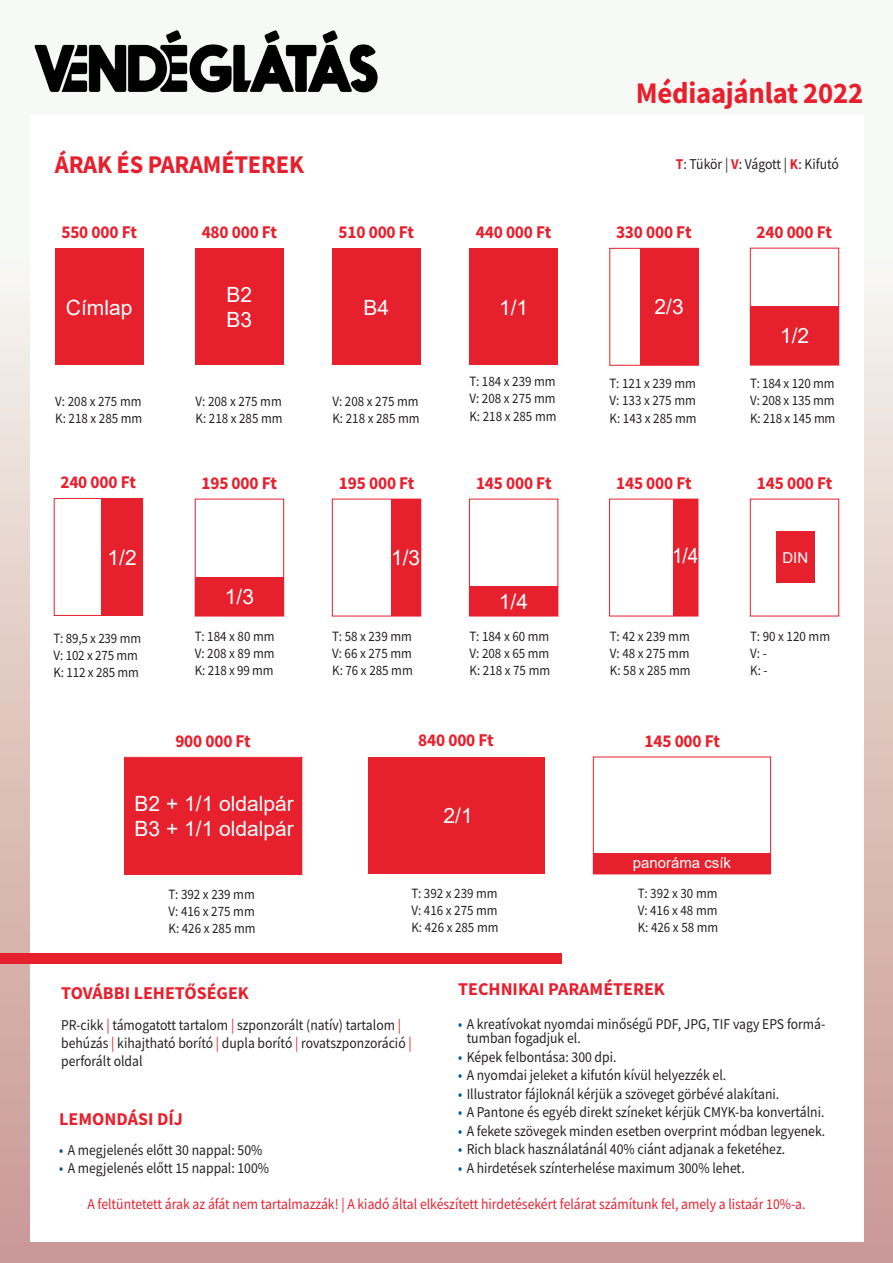
<style>
.page{position:relative;width:893px;height:1263px;background:#fff}
.page>*{position:absolute;margin:0;border:0;box-sizing:border-box;transform-origin:0 0}
.t1{font:700 30px "Source Sans Pro";letter-spacing:-.01em;color:#e7202d;scale:.96 1}
.t2{font:700 25.5px "Source Sans Pro";letter-spacing:-.01em;color:#e7202d;scale:.96 1}
.t3{font:21px "Arial";color:#fff}
.t4{font:21px "Arial";color:#fff;scale:.92 1}
.t5{font:700 18px "Source Sans Pro";letter-spacing:-.01em;color:#e7202d;scale:.96 1}
.t6{font:700 18px "Source Sans Pro";letter-spacing:-.01em;color:#e7202d}
.t7{font:15px/18px "Source Sans Pro";color:#231f20;scale:.91 1}
.t8{font:15px "Source Sans Pro";color:#e7202d;scale:.91 1}
.t9{font:15px "Arial";color:#fff}
.t10{font:14.25px "Source Sans Pro";color:#231f20;scale:.91 1}
.s1{font-weight:700;color:#e7202d}
.s2{color:#e7202d}
.s3{color:#00548e}
</style>
<div class="page">
<div style="left:0;top:0;width:892px;height:1263px;background:linear-gradient(to bottom,#fdffff,#ca9892)"></div>
<div style="left:30px;top:115px;width:833px;height:1127px;background:#fff"></div>
<div style="left:0;top:953px;width:561px;height:10px;background:#e7202d"></div>
<img style="left:30px;top:29px;width:354px;height:67px">
<div style="left:55px;top:248px;width:88px;height:117px;background:#e7202d"></div>
<div style="left:195px;top:248px;width:89px;height:117px;background:#e7202d"></div>
<div style="left:332px;top:248px;width:89px;height:117px;background:#e7202d"></div>
<div style="left:469px;top:248px;width:89px;height:117px;background:#e7202d"></div>
<div style="left:640px;top:248px;width:58px;height:117px;background:#e7202d"></div>
<div style="left:750px;top:248px;width:89px;height:117px;border:1px solid #e7202d"></div>
<div style="left:750px;top:307px;width:89px;height:58px;background:#e7202d"></div>
<div style="left:391px;top:499px;width:30px;height:117px;background:#e7202d"></div>
<div style="left:332px;top:499px;width:89px;height:117px;border:1px solid #e7202d"></div>
<div style="left:195px;top:577px;width:88px;height:39px;background:#e7202d"></div>
<div style="left:195px;top:499px;width:89px;height:117px;border:1px solid #e7202d"></div>
<div style="left:469px;top:587px;width:89px;height:29px;background:#e7202d"></div>
<div style="left:469px;top:499px;width:89px;height:117px;border:1px solid #e7202d"></div>
<div style="left:368px;top:757px;width:177px;height:117px;background:#e7202d"></div>
<div style="left:593px;top:853px;width:178px;height:21px;background:#e7202d"></div>
<div style="left:593px;top:757px;width:178px;height:117px;border:1px solid #e7202d"></div>
<div style="left:125px;top:757px;width:177px;height:117px;background:#e7202d"></div>
<div style="left:124px;top:757px;width:178px;height:117px;border:1px solid #e7202d"></div>
<div style="left:54px;top:498px;width:89px;height:118px;border:1px solid #e7202d"></div>
<div style="left:102px;top:498px;width:41px;height:117px;background:#e7202d"></div>
<div style="left:673px;top:499px;width:25px;height:117px;background:#e7202d"></div>
<div style="left:609px;top:499px;width:89px;height:117px;border:1px solid #e7202d"></div>
<div style="left:750px;top:499px;width:89px;height:117px;border:1px solid #e7202d"></div>
<div style="left:776px;top:532px;width:38px;height:51px;background:#e7202d"></div>
<p class="t1" style="left:636px;top:73px;width:238px">Médiaajánlat 2022</p>
<p class="t2" style="left:55px;top:148px;width:261px">ÁRAK ÉS PARAMÉTEREK</p>
<p class="t7" style="left:676px;top:155px;width:181px"><span class="s1">T</span>: Tü kör | <span class="s1">V</span>: Vágott | <span class="s1">K</span>: Kifutó</p>
<p class="t5" style="left:61px;top:220px;width:80px">550 000 Ft</p>
<p class="t5" style="left:202px;top:220px;width:80px">480 000 Ft</p>
<p class="t5" style="left:339px;top:220px;width:80px">510 000 Ft</p>
<p class="t5" style="left:476px;top:220px;width:80px">440 000 Ft</p>
<p class="t5" style="left:616px;top:220px;width:80px">330 000 Ft</p>
<p class="t5" style="left:756px;top:220px;width:80px">240 000 Ft</p>
<p class="t3" style="left:66px;top:293px;width:68px">Címlap</p>
<p class="t3" style="left:227px;top:280px;width:27px">B2</p>
<p class="t3" style="left:227px;top:305px;width:27px">B3</p>
<p class="t3" style="left:364px;top:293px;width:27px">B4</p>
<p class="t3" style="left:499px;top:293px;width:31px">1/1</p>
<p class="t3" style="left:654px;top:293px;width:31px">2/3</p>
<p class="t3" style="left:780px;top:321px;width:31px">1/2</p>
<p class="t10" style="left:55px;top:392px;width:96px">V: 208 x 275 mm</p>
<p class="t10" style="left:55px;top:409px;width:97px">K: 218 x 285 mm</p>
<p class="t10" style="left:196px;top:392px;width:96px">V: 208 x 275 mm</p>
<p class="t10" style="left:196px;top:409px;width:97px">K: 218 x 285 mm</p>
<p class="t10" style="left:332px;top:392px;width:96px">V: 208 x 275 mm</p>
<p class="t10" style="left:332px;top:409px;width:97px">K: 218 x 285 mm</p>
<p class="t10" style="left:469px;top:372px;width:96px">T: 184 x 239 mm</p>
<p class="t10" style="left:469px;top:390px;width:96px">V: 208 x 275 mm</p>
<p class="t10" style="left:469px;top:407px;width:97px">K: 218 x 285 mm</p>
<p class="t10" style="left:610px;top:375px;width:96px">T: 121 x 239 mm</p>
<p class="t10" style="left:610px;top:392px;width:96px">V: 133 x 275 mm</p>
<p class="t10" style="left:610px;top:409px;width:97px">K: 143 x 285 mm</p>
<p class="t10" style="left:750px;top:375px;width:94px">T: 184 x 120 mm</p>
<p class="t10" style="left:750px;top:392px;width:94px">V: 208 x 135 mm</p>
<p class="t10" style="left:750px;top:409px;width:95px">K: 218 x 145 mm</p>
<p class="t5" style="left:60px;top:470px;width:80px">240 000 Ft</p>
<p class="t5" style="left:201px;top:470px;width:80px">195 000 Ft</p>
<p class="t5" style="left:339px;top:470px;width:80px">195 000 Ft</p>
<p class="t5" style="left:476px;top:470px;width:80px">145 000 Ft</p>
<p class="t5" style="left:616px;top:470px;width:80px">145 000 Ft</p>
<p class="t5" style="left:757px;top:470px;width:80px">145 000 Ft</p>
<p class="t3" style="left:108px;top:543px;width:31px">1/2</p>
<p class="t4" style="left:672px;top:541px;width:30px">1/4</p>
<p class="t3" style="left:391px;top:543px;width:31px">1/3</p>
<p class="t10" style="left:54px;top:629px;width:98px">T: 89,5 x 239 mm</p>
<p class="t10" style="left:54px;top:646px;width:94px">V: 102 x 275 mm</p>
<p class="t10" style="left:54px;top:663px;width:95px">K: 112 x 285 mm</p>
<p class="t3" style="left:225px;top:582px;width:31px">1/3</p>
<p class="t10" style="left:195px;top:627px;width:89px">T: 184 x 80 mm</p>
<p class="t10" style="left:195px;top:644px;width:89px">V: 208 x 89 mm</p>
<p class="t10" style="left:195px;top:661px;width:88px">K: 218 x 99 mm</p>
<p class="t10" style="left:332px;top:627px;width:89px">T: 58 x 239 mm</p>
<p class="t10" style="left:332px;top:644px;width:89px">V: 66 x 275 mm</p>
<p class="t10" style="left:332px;top:661px;width:90px">K: 76 x 285 mm</p>
<p class="t3" style="left:499px;top:587px;width:31px">1/4</p>
<p class="t10" style="left:470px;top:627px;width:89px">T: 184 x 60 mm</p>
<p class="t10" style="left:470px;top:644px;width:89px">V: 208 x 65 mm</p>
<p class="t10" style="left:470px;top:661px;width:90px">K: 218 x 75 mm</p>
<p class="t10" style="left:610px;top:627px;width:89px">T: 42 x 239 mm</p>
<p class="t10" style="left:610px;top:644px;width:89px">V: 48 x 275 mm</p>
<p class="t10" style="left:610px;top:661px;width:90px">K: 58 x 285 mm</p>
<p class="t9" style="left:783px;top:547px;width:27px">DIN</p>
<p class="t10" style="left:750px;top:627px;width:89px">T: 90 x 120 mm</p>
<p class="t10" style="left:750px;top:644px;width:20px">V: -</p>
<p class="t10" style="left:750px;top:661px;width:21px">K: -</p>
<p class="t5" style="left:175px;top:729px;width:80px">900 000 Ft</p>
<p class="t3" style="left:135px;top:789px;width:161px">B2 + 1/1 oldalpár</p>
<p class="t3" style="left:135px;top:814px;width:161px">B3 + 1/1 oldalpár</p>
<p class="t10" style="left:169px;top:885px;width:96px">T: 392 x 239 mm</p>
<p class="t10" style="left:169px;top:902px;width:96px">V: 416 x 275 mm</p>
<p class="t10" style="left:169px;top:919px;width:97px">K: 426 x 285 mm</p>
<p class="t5" style="left:418px;top:728px;width:80px">840 000 Ft</p>
<p class="t3" style="left:444px;top:801px;width:31px">2/1</p>
<p class="t10" style="left:411px;top:884px;width:96px">T: 392 x 239 mm</p>
<p class="t10" style="left:411px;top:901px;width:96px">V: 416 x 275 mm</p>
<p class="t10" style="left:411px;top:918px;width:97px">K: 426 x 285 mm</p>
<p class="t5" style="left:644px;top:729px;width:80px">145 000 Ft</p>
<p class="t9" style="left:633px;top:852px;width:100px">panoráma csík</p>
<p class="t10" style="left:638px;top:884px;width:89px">T: 392 x 30 mm</p>
<p class="t10" style="left:638px;top:901px;width:89px">V: 416 x 48 mm</p>
<p class="t10" style="left:638px;top:918px;width:90px">K: 426 x 58 mm</p>
<p class="t6" style="left:61px;top:981px;width:189px">TOVÁBBI LEHETŐSÉGEK</p>
<p class="t7" style="left:61px;top:1015px;width:387px">PR-cikk <span class="s2">|</span> támogatott tartalom <span class="s2">|</span> szponzorált (natív) tartalom <span class="s2">| </span>behúzás <span class="s2">|</span> kihajtható borító <span class="s2">|</span> dupla borító <span class="s2">|</span> rovatszponzoráció <span class="s2">| </span>perforált oldal</p>
<p class="t6" style="left:59px;top:1106px;width:125px">LEMONDÁSI DÍJ</p>
<p class="t7" style="left:59px;top:1141px;width:225px"><span class="s3">•</span> A megjelenés előtt 30 nappal: 50%</p>
<p class="t7" style="left:59px;top:1159px;width:232px"><span class="s3">•</span> A megjelenés előtt 15 nappal: 100%</p>
<p class="t6" style="left:458px;top:976px;width:208px">TECHNIKAI PARAMÉTEREK</p>
<p class="t7" style="left:467px;top:1017px;width:396px;line-height:14.2px;text-indent:-9px"><span class="s3">•</span> A kreatívokat nyomdai minőségű PDF, JPG, TIF vagy EPS formá&shy;tumban fogadjuk el.</p>
<p class="t7" style="left:458px;top:1048px;width:176px"><span class="s3">•</span> Képek felbontása: 300 dpi.</p>
<p class="t7" style="left:458px;top:1066px;width:296px"><span class="s3">•</span> A nyomdai jeleket a kifutón kívü l helyezzék el.</p>
<p class="t7" style="left:458px;top:1085px;width:354px"><span class="s3">•</span> Illustrator fájloknál kérjü k a szöveget görbévé alakítani.</p>
<p class="t7" style="left:458px;top:1103px;width:404px"><span class="s3">•</span> A Pantone és egyéb direkt színeket kérjü k CMYK-ba konvertálni.</p>
<p class="t7" style="left:458px;top:1122px;width:405px"><span class="s3">•</span> A fekete szövegek minden esetben overprint módban legyenek.</p>
<p class="t7" style="left:458px;top:1140px;width:361px"><span class="s3">•</span> Rich black használatánál 40% ciánt adjanak a feketéhez.</p>
<p class="t7" style="left:458px;top:1159px;width:316px"><span class="s3">•</span> A hirdetések színterhelése maximum 300% lehet.</p>
<p class="t8" style="left:87px;top:1194px;width:791px">A feltü ntetett árak az áfát nem tartalmazzák! | A kiadó által elkészített hirdetésekért felárat számítunk fel, amely a listaár 10%-a.</p>
</div>
